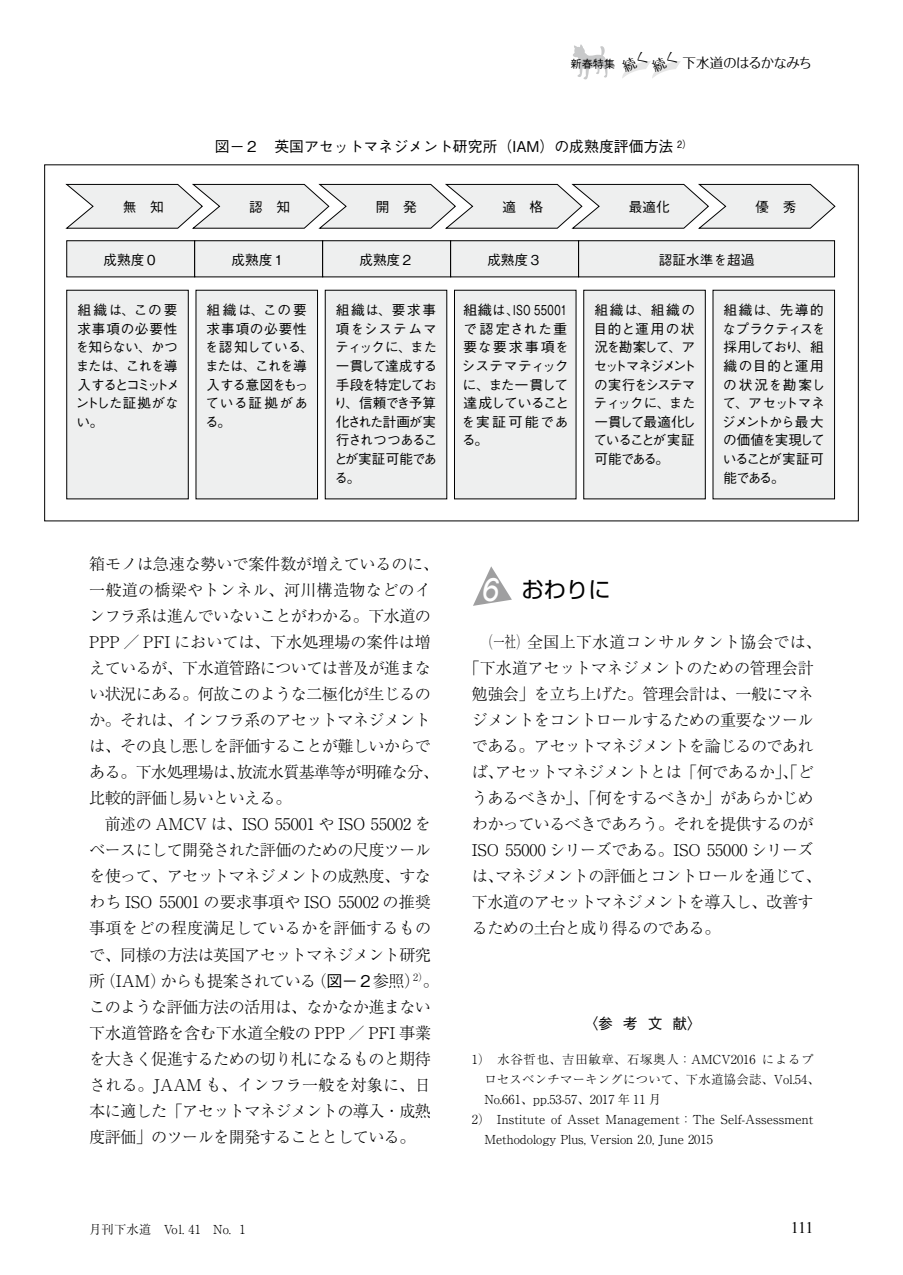
<style>
.page{position:relative;width:903px;height:1275px;background:#fff}
.page>*{position:absolute;margin:0;border:0;box-sizing:border-box;transform-origin:0 0}
.t1{font:22.4px "Shin Go Pro";color:#000}
.t2{font:300 16.1px/26.1px "Ryumin Pro";letter-spacing:-.04em;color:#000}
.t3{font:300 16.1px "Ryumin Pro";color:#000}
.t4{font:300 16.1px "Ryumin Pro";letter-spacing:.02em;color:#000;scale:.7 1}
.t5{font:300 16.1px "Ryumin Pro";letter-spacing:-.015em;color:#000}
.t6{font:16.1px "Times New Roman";color:#000}
.t7{font:500 14.88px "Gothic BBB Pro";color:#000}
.t8{font:500 13.65px/18.6px "Gothic BBB Pro";letter-spacing:-.015em;color:#000;text-align:justify}
.t9{font:500 13.65px/18.6px "Gothic BBB Pro";letter-spacing:.015em;color:#000;scale:1.04 1}
.t10{font:500 13.65px/18.6px "Gothic BBB Pro";letter-spacing:-.045em;color:#000}
.t11{font:500 13.65px/18.6px "Gothic BBB Pro";letter-spacing:.04em;color:#000}
.t12{font:13.65px/12.6px "Folk Pro";letter-spacing:-.055em;color:#000}
.t13{font:300 12.42px "Ryumin Pro";letter-spacing:.015em;color:#000}
.t14{font:300 12.42px "Ryumin Pro";letter-spacing:.055em;color:#000}
.t15{font:500 11.2px "Gothic BBB Pro";color:#000}
.s1{font-family:"Gothic BBB Pro";font-weight:500}
.s2{font-family:"Arial";font-style:italic;font-size:32.2px;color:#fff}
</style>
<div class="page">
<svg style="left:573px;top:44px;width:34px;height:36px"></svg>
<svg style="left:622px;top:61px;width:59px;height:17px"></svg>
<svg style="left:473px;top:566px;width:39px;height:40px"></svg>
<svg style="left:66px;top:184px;width:769px;height:45px;background:#e1e2e2"></svg>
<div style="left:67px;top:241px;width:128px;height:36px;background:#eeefef"></div>
<div style="left:66px;top:240px;width:129px;height:37px;border:1px solid #000"></div>
<div style="left:195px;top:241px;width:128px;height:36px;background:#eeefef"></div>
<div style="left:194px;top:240px;width:129px;height:37px;border:1px solid #000"></div>
<div style="left:323px;top:241px;width:128px;height:36px;background:#eeefef"></div>
<div style="left:322px;top:240px;width:129px;height:37px;border:1px solid #000"></div>
<div style="left:451px;top:241px;width:128px;height:36px;background:#eeefef"></div>
<div style="left:450px;top:240px;width:129px;height:37px;border:1px solid #000"></div>
<div style="left:579px;top:241px;width:255px;height:36px;background:#eeefef"></div>
<div style="left:578px;top:240px;width:257px;height:37px;border:1px solid #000"></div>
<div style="left:67px;top:290px;width:121px;height:209px;background:#eeefef"></div>
<div style="left:66px;top:290px;width:123px;height:209px;border:1px solid #000"></div>
<div style="left:713px;top:290px;width:121px;height:209px;background:#eeefef"></div>
<div style="left:713px;top:290px;width:122px;height:209px;border:1px solid #000"></div>
<div style="left:584px;top:290px;width:121px;height:209px;background:#eeefef"></div>
<div style="left:454px;top:290px;width:122px;height:209px;background:#eeefef"></div>
<div style="left:454px;top:290px;width:122px;height:209px;border:1px solid #000"></div>
<div style="left:325px;top:290px;width:122px;height:209px;background:#eeefef"></div>
<div style="left:196px;top:290px;width:121px;height:209px;background:#eeefef"></div>
<div style="left:196px;top:290px;width:122px;height:209px;border:1px solid #000"></div>
<p class="t15" style="left:570px;top:55px;width:46px">新春特集</p>
<p class="t12" style="left:644px;top:48px;width:29px;text-indent:-27px;rotate:-25deg">続く<br>続く</p>
<p class="t12" style="left:682px;top:55px;width:131px">下水道のはるかなみち</p>
<p class="t7" style="left:215px;top:134px;width:474px">図－２　英国アセットマネジメント研究所（IAM）の成熟度評価方法 <sup>2</sup></p>
<p class="t8" style="left:123px;top:196px;width:42px">無　知</p>
<p class="t8" style="left:249px;top:196px;width:42px">認　知</p>
<p class="t8" style="left:376px;top:196px;width:42px">開　発</p>
<p class="t8" style="left:502px;top:196px;width:42px">適　格</p>
<p class="t8" style="left:629px;top:196px;width:42px">最適化</p>
<p class="t8" style="left:755px;top:196px;width:42px">優　秀</p>
<p class="t8" style="left:103px;top:248px;width:56px">成熟度０</p>
<p class="t8" style="left:231px;top:248px;width:56px">成熟度１</p>
<p class="t8" style="left:359px;top:248px;width:56px">成熟度２</p>
<p class="t8" style="left:487px;top:248px;width:56px">成熟度３</p>
<p class="t8" style="left:659px;top:248px;width:97px">認証水準を超過</p>
<p class="t10" style="left:75px;top:299px;width:106px">組織は、この要求事項の必要性を知らない、かつまたは、これを導入するとコミットメントした証拠がない。</p>
<p class="t8" style="left:722px;top:299px;width:105px">組織は、先導的なプラクティスを採用しており、組織の目的と運用の状況を勘案して、アセットマネジメントから最大の価値を実現していることが実証可能である。</p>
<p class="t11" style="left:205px;top:299px;width:110px">組織は、この要求事項の必要性を認知している、または、これを導入する意図をもっている証拠がある。</p>
<p class="t8" style="left:334px;top:299px;width:105px">組織は、要求事項をシステムマティックに、また一貫して達成する手段を特定しており、信頼でき予算化された計画が実行されつつあることが実証可能である。</p>
<p class="t9" style="left:461px;top:299px;width:105px">組織は、ISO 55001で認定された重要な要求事項をシステマティックに、また一貫して達成していることを実証可能である。</p>
<p class="t8" style="left:593px;top:299px;width:104px">組織は、組織の目的と運用の状況を勘案して、アセットマネジメントの実行をシステマティックに、また一貫して最適化していることが実証可能である。</p>
<p class="t2" style="left:89px;top:549px;width:351px">箱モノは急速な勢いで案件数が増えているのに、一般道の橋梁やトンネル、河川構造物などのインフラ系は進んでいないことがわかる。下水道の<br>PPP ／ PFI においては、下水処理場の案件は増えているが、下水道管路については普及が進まない状況にある。何故このような二極化が生じるのか。それは、インフラ系のアセットマネジメントは、その良し悪しを評価することが難しいからである。下水処理場は、放流水質基準等が明確な分、比較的評価し易いといえる。<br>　前述の AMCV は、ISO 55001 や ISO 55002 をベースにして開発された評価のための尺度ツールを使って、アセットマネジメントの成熟度、すなわち ISO 55001 の要求事項や ISO 55002 の推奨事項をどの程度満足しているかを評価するもので、同様の方法は英国アセットマネジメント研究所（IAM）からも提案されている（<span class="s1">図－２</span>参照）<sup>2</sup>。このような評価方法の活用は、なかなか進まない下水道管路を含む下水道全般の PPP ／ PFI 事業を大きく促進するための切り札になるものと期待される。JAAM も、インフラ一般を対象に、日本に適した「アセットマネジメントの導入・成熟度評価」のツールを開発することとしている。</p>
<h1 class="t1" style="left:481px;top:571px;width:132px"><span class="s2">6</span> おわりに</h1>
<p class="t4" style="left:482px;top:629px;width:487px">（一社）全国上下水道コンサルタント協会では、</p>
<p class="t5" style="left:464px;top:655px;width:351px">「下水道アセットマネジメントのための管理会計</p>
<p class="t2" style="left:472px;top:680px;width:343px">勉強会」を立ち上げた。管理会計は、一般にマネ</p>
<p class="t2" style="left:472px;top:706px;width:343px">ジメントをコントロールするための重要なツール</p>
<p class="t2" style="left:472px;top:732px;width:343px">である。アセットマネジメントを論じるのであれ</p>
<p class="t2" style="left:472px;top:758px;width:343px">ば、アセットマネジメントとは「何であるか」、「ど</p>
<p class="t2" style="left:472px;top:784px;width:343px">うあるべきか」、「何をするべきか」があらかじめ</p>
<p class="t2" style="left:472px;top:810px;width:343px">わかっているべきであろう。それを提供するのが</p>
<p class="t3" style="left:472px;top:838px;width:343px">ISO 55000 シリーズである。ISO 55000 シリーズ</p>
<p class="t2" style="left:472px;top:862px;width:351px">は、マネジメントの評価とコントロールを通じて、</p>
<p class="t2" style="left:472px;top:888px;width:343px">下水道のアセットマネジメントを導入し、改善す</p>
<p class="t2" style="left:472px;top:914px;width:250px">るための土台と成り得るのである。</p>
<p class="t7" style="left:583px;top:1012px;width:121px">〈参 考 文 献〉</p>
<p class="t14" style="left:472px;top:1050px;width:343px">1　水谷哲也、吉田敏章、石塚奥人：AMCV2016 によるプ</p>
<p class="t13" style="left:484px;top:1070px;width:337px">ロセスベンチマーキングについて、下水道協会誌、Vol.54、</p>
<p class="t13" style="left:484px;top:1089px;width:178px">No.661、pp.53-57、2017 年 11 月</p>
<p class="t13" style="left:472px;top:1109px;width:343px">2　Institute of Asset Management：The Self-Assessment</p>
<p class="t13" style="left:484px;top:1129px;width:230px">Methodology Plus, Version 2.0, June 2015</p>
<p class="t13" style="left:89px;top:1219px;width:158px">月刊下水道　Vol. 41　No. 1</p>
<p class="t6" style="left:791px;top:1216px;width:24px">111</p>
</div>
